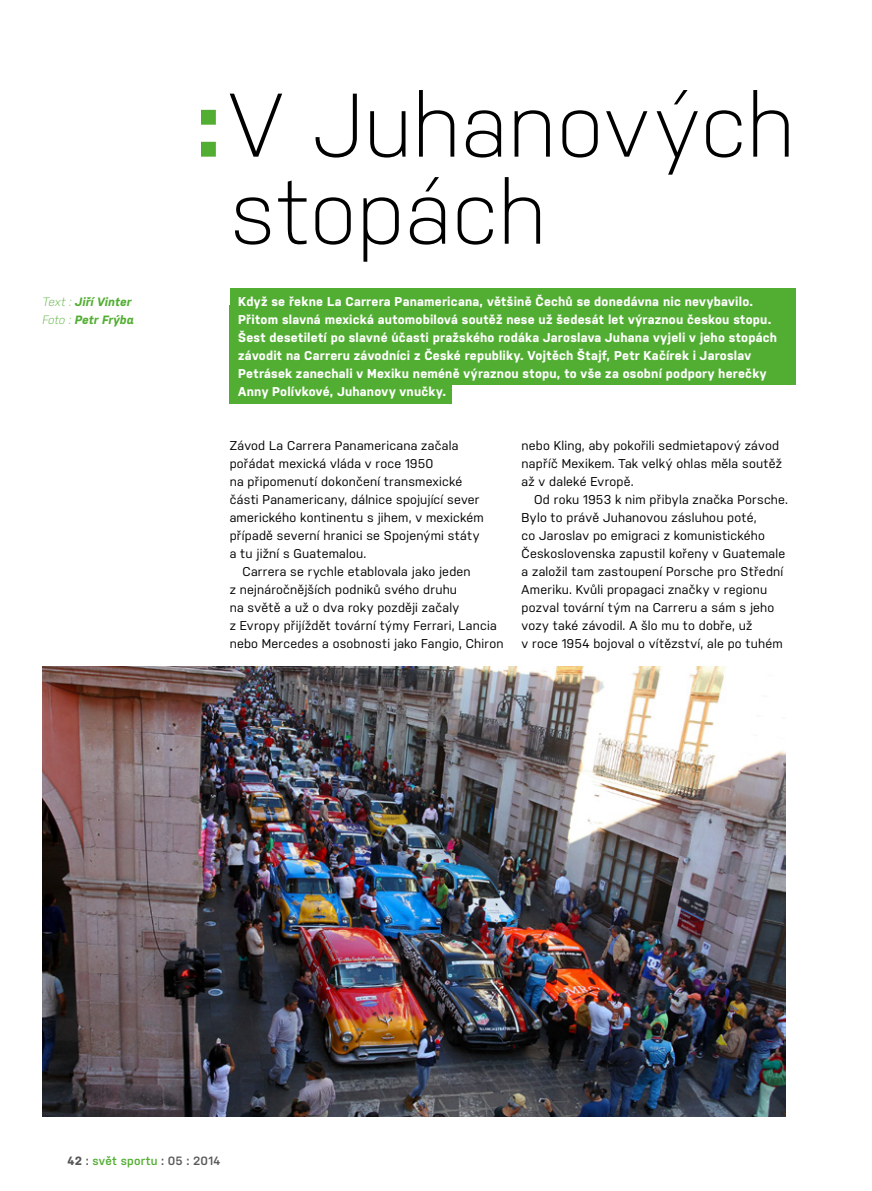
<style>
.page{position:relative;width:872px;height:1191px;background:#fff}
.page>*{position:absolute;margin:0;border:0;box-sizing:border-box;transform-origin:0 0}
.t1{font:300 90px/87px "Nudista";letter-spacing:.005em;color:#000}
.t2{font:12.75px/18px "Nudista";letter-spacing:.015em;color:#000}
.t3{font:700 12.75px/18px "Nudista";letter-spacing:.015em;color:#fff}
.t4{font:italic 700 12px/18px "Nudista";letter-spacing:.01em;color:#52ae32}
.t5{font:600 12px "Nudista";letter-spacing:.02em;color:#52ae32}
.s1{font-weight:300}
.s2{font-weight:700;color:#52ae32}
.s3{font-weight:700;color:#575756}
.s4{color:#575756}
</style>
<div class="page">
<img style="left:43px;top:666px;width:742px;height:450px">
<div style="left:230px;top:288px;width:565px;height:96px;background:#52ae32"></div>
<div style="left:230px;top:306px;width:222px;height:98px;background:#52ae32"></div>
<p class="t4" style="left:43px;top:292px;width:93px"><span class="s1">Text :</span> Jiří Vinter<br><span class="s1">Foto :</span> Petr Frýba</p>
<h1 class="t1" style="left:230px;top:74px;width:567px;text-indent:-34px"><span class="s2">:</span>V Juhanových stopách</h1>
<p class="t3" style="left:238px;top:291px;width:540px">Když se řekne La Carrera Panamericana, většině Čechů se donedávna nic nevybavilo.<br>Přitom slavná mexická automobilová soutěž nese už šedesát let výraznou českou stopu.<br>Šest desetiletí po slavné účasti pražského rodáka Jaroslava Juhana vyjeli v jeho stopách závodit na Carreru závodníci z České republiky. Vojtěch Štajf, Petr Kačírek i Jaroslav Petrásek zanechali v Mexiku neméně výraznou stopu, to vše za osobní podpory herečky Anny Polívkové, Juhanovy vnučky.</p>
<p class="t2" style="left:230px;top:435px;width:255px">Závod La Carrera Panamericana začala pořádat mexická vláda v roce 1950<br>na připomenutí dokončení transmexické části Panamericany, dálnice spojující sever amerického kontinentu s jihem, v mexickém případě severní hranici se Spojenými státy a tu jižní s Guatemalou.</p>
<p class="t2" style="left:230px;top:562px;width:275px;text-indent:13px">Carrera se rychle etablovala jako jeden<br>z nejnáročnějších podniků svého druhu<br>na světě a už o dva roky později začaly<br>z Evropy přijíždět tovární týmy Ferrari, Lancia nebo Mercedes a osobnosti jako Fangio, Chiron</p>
<p class="t2" style="left:521px;top:436px;width:262px">nebo Kling, aby pokořili sedmietapový závod napříč Mexikem. Tak velký ohlas měla soutěž až v daleké Evropě.</p>
<p class="t2" style="left:521px;top:490px;width:268px;text-indent:13px">Od roku 1953 k nim přibyla značka Porsche.<br>Bylo to právě Juhanovou zásluhou poté,<br>co Jaroslav po emigraci z komunistického Československa zapustil kořeny v Guatemale a založil tam zastoupení Porsche pro Střední Ameriku. Kvůli propagaci značky v regionu pozval tovární tým na Carreru a sám s jeho vozy také závodil. A šlo mu to dobře, už<br>v roce 1954 bojoval o vítězství, ale po tuhém</p>
<p class="t5" style="left:67px;top:1152px;width:154px"><span class="s3">42</span> <span class="s4">:</span> svět sportu <span class="s4">: 05 : 2014</span></p>
</div>
